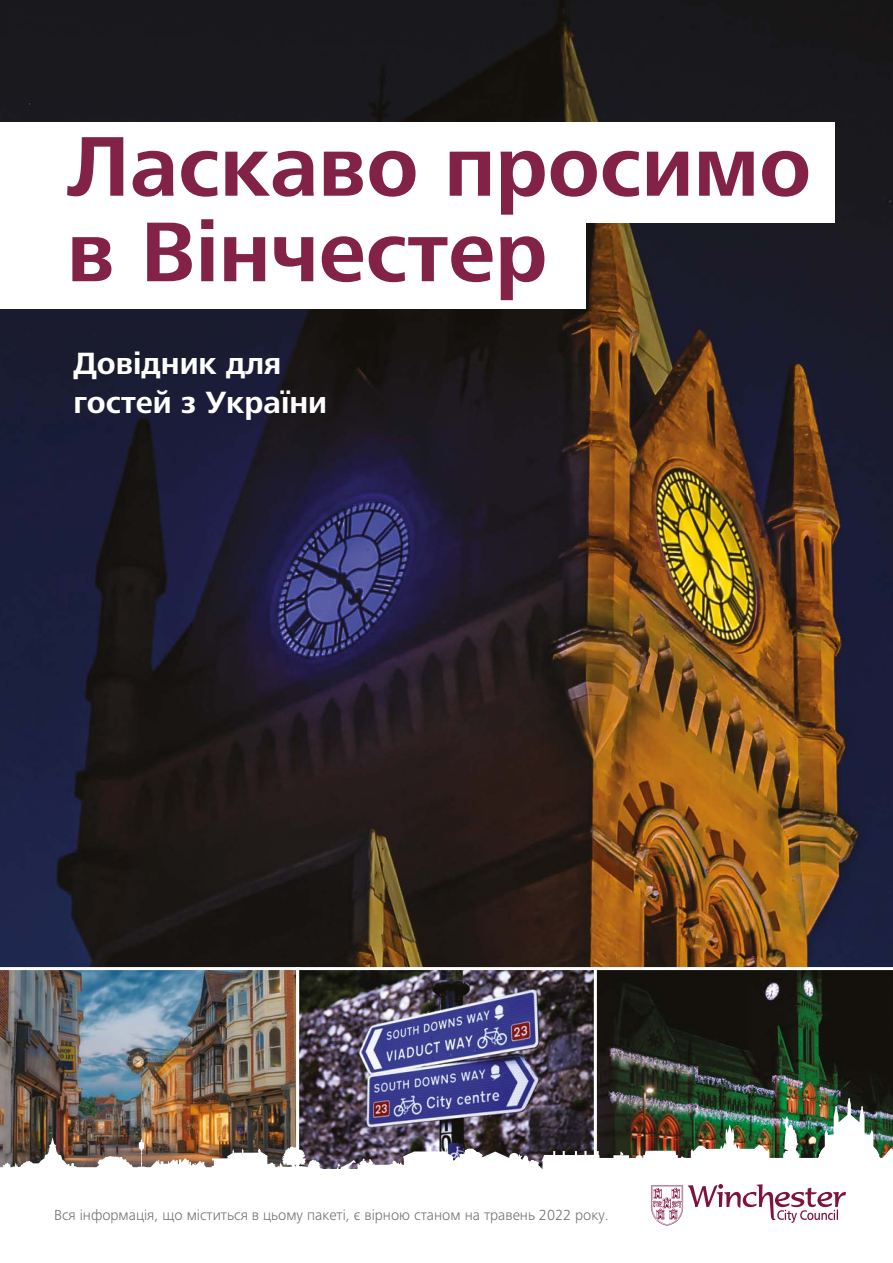
<style>
.page{position:relative;width:893px;height:1263px;background:#fff}
.page>*{position:absolute;margin:0;border:0;box-sizing:border-box;transform-origin:0 0}
.t1{font:700 87.75px/85.5px "Frutiger Next LTW1 G";color:#812246}
.t2{font:700 31.8px/39.5px "Frutiger Next LTW1 G";color:#fff}
.t3{font:300 15.15px "Frutiger Next LTW1 G";color:#706f6f}
</style>
<div class="page">
<img style="left:0;top:0;width:893px;height:967px">
<img style="left:300px;top:971px;width:293px;height:127px">
<img style="left:0;top:967px;width:296px;height:131px">
<svg style="left:597px;top:967px;width:296px;height:131px;background:#24281f"></svg>
<div style="left:296px;top:967px;width:301px;height:209px;border:3px solid #fff"></div>
<div style="left:0;top:122px;width:834px;height:100px;background:#fff"></div>
<div style="left:0;top:208px;width:585px;height:100px;background:#fff"></div>
<img style="left:0;top:1098px;width:893px;height:128px">
<svg style="left:651px;top:1184px;width:195px;height:41px"></svg>
<p class="t1" style="left:67px;top:126px;width:746px">Ласкаво просимо в Вінчестер</p>
<p class="t2" style="left:74px;top:345px;width:255px">Довідник для гостей з України</p>
<p class="t3" style="left:54px;top:1206px;width:556px">Вся інформація, що міститься в цьому пакеті, є вірною станом на травень 2022 року.</p>
</div>
